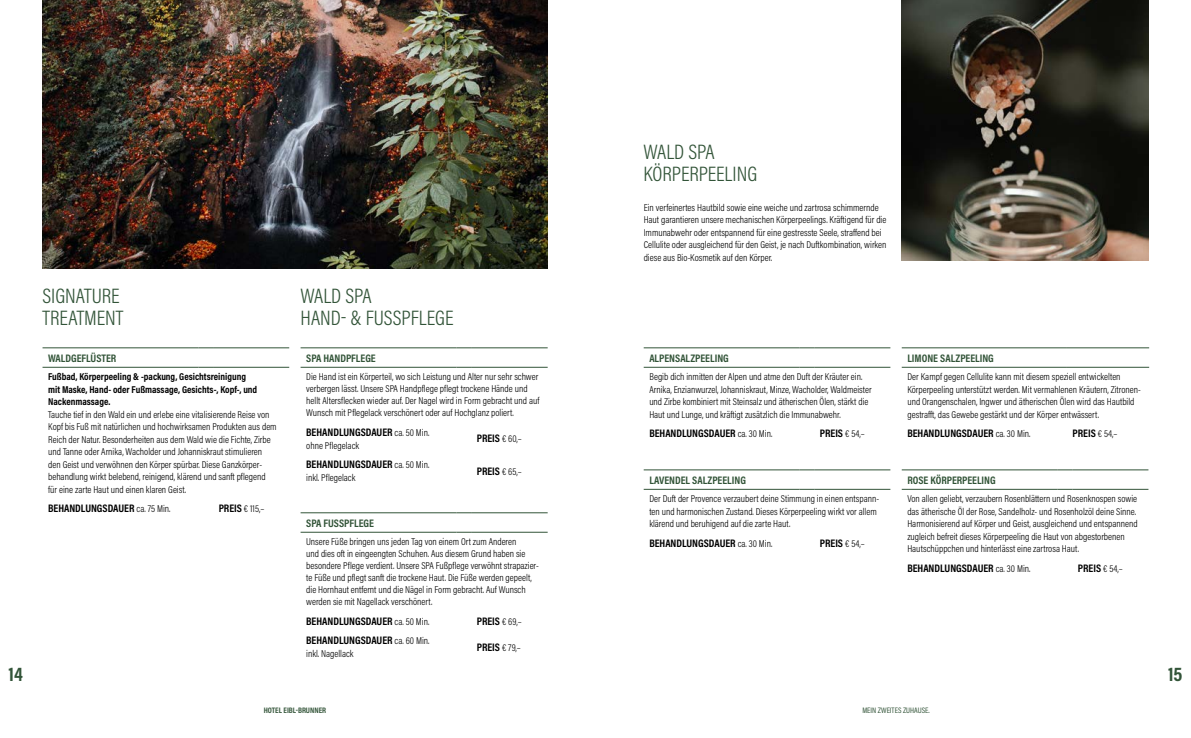
<style>
.page{position:relative;width:1191px;height:738px;background:#fff}
.page>*{position:absolute;margin:0;border:0;box-sizing:border-box;transform-origin:0 0}
.t1{font:300 21px/22px "Acumin Pro Cond";color:#325438}
.t2{font:700 20px "Acumin Pro Cond";color:#325438}
.t3{font:700 11px "Acumin Pro Cond";letter-spacing:-.005em;color:#000}
.t4{font:700 11px "Acumin Pro Cond";color:#325438}
.t5{font:300 10px/12.5px "Acumin Pro Cond";color:#000}
.t6{font:700 10px/12.5px "Acumin Pro Cond";color:#000}
.t7{font:8px "Acumin Pro Cond";color:#325438}
.t8{font:700 8px "Acumin Pro Cond";letter-spacing:-.005em;color:#325438}
.s1{font-weight:300;font-size:10px}
.s2{font-weight:700;font-size:11px}
</style>
<div class="page">
<img style="left:901px;top:0;width:247px;height:261px">
<hr style="left:43px;top:347px;width:155px;height:1px;background:#325438">
<svg style="left:198px;top:347px;width:15px;height:1px"></svg>
<hr style="left:213px;top:347px;width:76px;height:1px;background:#325438">
<hr style="left:43px;top:367px;width:155px;height:1px;background:#325438">
<svg style="left:198px;top:367px;width:15px;height:1px"></svg>
<hr style="left:213px;top:367px;width:76px;height:1px;background:#325438">
<hr style="left:643px;top:347px;width:156px;height:1px;background:#325438">
<svg style="left:799px;top:347px;width:15px;height:1px"></svg>
<hr style="left:814px;top:347px;width:76px;height:1px;background:#325438">
<hr style="left:643px;top:367px;width:156px;height:1px;background:#325438">
<svg style="left:799px;top:367px;width:15px;height:1px"></svg>
<hr style="left:814px;top:367px;width:76px;height:1px;background:#325438">
<hr style="left:901px;top:347px;width:166px;height:1px;background:#325438">
<hr style="left:1067px;top:347px;width:82px;height:1px;background:#325438">
<hr style="left:901px;top:367px;width:166px;height:1px;background:#325438">
<hr style="left:1067px;top:367px;width:82px;height:1px;background:#325438">
<hr style="left:901px;top:469px;width:156px;height:1px;background:#325438">
<svg style="left:1057px;top:469px;width:15px;height:1px"></svg>
<hr style="left:1072px;top:469px;width:76px;height:1px;background:#325438">
<hr style="left:901px;top:489px;width:156px;height:1px;background:#325438">
<svg style="left:1057px;top:489px;width:15px;height:1px"></svg>
<hr style="left:1072px;top:489px;width:76px;height:1px;background:#325438">
<hr style="left:643px;top:469px;width:156px;height:1px;background:#325438">
<svg style="left:799px;top:469px;width:15px;height:1px"></svg>
<hr style="left:814px;top:469px;width:76px;height:1px;background:#325438">
<hr style="left:643px;top:489px;width:156px;height:1px;background:#325438">
<svg style="left:799px;top:489px;width:15px;height:1px"></svg>
<hr style="left:814px;top:489px;width:76px;height:1px;background:#325438">
<img style="left:43px;top:0;width:504px;height:268px">
<hr style="left:300px;top:347px;width:156px;height:1px;background:#325438">
<svg style="left:456px;top:347px;width:15px;height:1px"></svg>
<hr style="left:471px;top:347px;width:76px;height:1px;background:#325438">
<hr style="left:300px;top:367px;width:156px;height:1px;background:#325438">
<svg style="left:456px;top:367px;width:15px;height:1px"></svg>
<hr style="left:471px;top:367px;width:76px;height:1px;background:#325438">
<hr style="left:300px;top:512px;width:156px;height:1px;background:#325438">
<svg style="left:456px;top:512px;width:15px;height:1px"></svg>
<hr style="left:471px;top:512px;width:76px;height:1px;background:#325438">
<hr style="left:300px;top:531px;width:156px;height:1px;background:#325438">
<svg style="left:456px;top:531px;width:15px;height:1px"></svg>
<hr style="left:471px;top:531px;width:76px;height:1px;background:#325438">
<h1 class="t1" style="left:643px;top:140px;width:115px">WALD SPA<br>KÖRPERPEELING</h1>
<h1 class="t1" style="left:43px;top:284px;width:82px">SIGNATURE<br>TREATMENT</h1>
<h1 class="t1" style="left:300px;top:284px;width:154px">WALD SPA<br>HAND- &amp; FUSSPFLEGE</h1>
<p class="t4" style="left:306px;top:350px;width:71px">SPA HANDPFLEGE</p>
<p class="t5" style="left:306px;top:370px;width:235px;line-height:12px">Die Hand ist ein Körperteil, wo sich Leistung und Alter nur sehr schwer verbergen lässt. Unsere SPA Handpflege pflegt trockene Hände und hellt Altersflecken wieder auf. Der Nagel wird in Form gebracht und auf Wunsch mit Pflegelack verschönert oder auf Hochglanz poliert.</p>
<p class="t3" style="left:306px;top:424px;width:125px">BEHANDLUNGSDAUER <span class="s1">ca. 50 Min.</span></p>
<p class="t5" style="left:306px;top:438px;width:54px">ohne Pflegelack</p>
<p class="t4" style="left:48px;top:350px;width:70px">WALDGEFLÜSTER</p>
<p class="t6" style="left:48px;top:370px;width:211px">Fußbad, Körperpeeling &amp; -packung, Gesichtsreinigung mit Maske, Hand- oder Fußmassage, Gesichts-, Kopf-, und<br>Nackenmassage.</p>
<p class="t5" style="left:48px;top:407px;width:230px">Tauche tief in den Wald ein und erlebe eine vitalisierende Reise von Kopf bis Fuß mit natürlichen und hochwirksamen Produkten aus dem Reich der Natur. Besonderheiten aus dem Wald wie die Fichte, Zirbe und Tanne oder Arnika, Wacholder und Johanniskraut stimulieren den Geist und verwöhnen den Körper spürbar. Diese Ganzkörper&shy;behandlung wirkt belebend, reinigend, klärend und sanft pflegend für eine zarte Haut und einen klaren Geist.</p>
<p class="t3" style="left:48px;top:501px;width:124px">BEHANDLUNGSDAUER <span class="s1">ca. 75 Min.</span></p>
<p class="t5" style="left:219px;top:502px;width:47px"><span class="s2">PREIS</span> € 115,–</p>
<p class="t3" style="left:477px;top:431px;width:47px">PREIS <span class="s1">€ 60,–</span></p>
<p class="t3" style="left:306px;top:457px;width:125px">BEHANDLUNGSDAUER <span class="s1">ca. 50 Min.</span></p>
<p class="t5" style="left:306px;top:471px;width:51px">inkl. Pflegelack</p>
<p class="t3" style="left:477px;top:463px;width:46px">PREIS <span class="s1">€ 65,–</span></p>
<p class="t4" style="left:306px;top:515px;width:69px">SPA FUSSPFLEGE</p>
<p class="t5" style="left:306px;top:535px;width:234px;line-height:12px">Unsere Füße bringen uns jeden Tag von einem Ort zum Anderen<br>und dies oft in eingeengten Schuhen. Aus diesem Grund haben sie besondere Pflege verdient. Unsere SPA Fußpflege verwöhnt strapazier&shy;te Füße und pflegt sanft die trockene Haut. Die Füße werden gepeelt, die Hornhaut entfernt und die Nägel in Form gebracht. Auf Wunsch werden sie mit Nagellack verschönert.</p>
<p class="t3" style="left:306px;top:613px;width:125px">BEHANDLUNGSDAUER <span class="s1">ca. 50 Min.</span></p>
<p class="t3" style="left:477px;top:613px;width:46px">PREIS <span class="s1">€ 69,–</span></p>
<p class="t3" style="left:306px;top:632px;width:125px">BEHANDLUNGSDAUER <span class="s1">ca. 60 Min.</span></p>
<p class="t5" style="left:306px;top:647px;width:49px">inkl. Nagellack</p>
<p class="t3" style="left:477px;top:639px;width:46px">PREIS <span class="s1">€ 79,–</span></p>
<p class="t5" style="left:643px;top:201px;width:244px">Ein verfeinertes Hautbild sowie eine weiche und zartrosa schimmernde Haut garantieren unsere mechanischen Körperpeelings. Kräftigend für die Immunabwehr oder entspannend für eine gestresste Seele, straffend bei Cellulite oder ausgleichend für den Geist, je nach Duftkombination, wirken diese aus Bio-Kosmetik auf den Körper.</p>
<p class="t4" style="left:649px;top:350px;width:81px">ALPENSALZPEELING</p>
<p class="t5" style="left:649px;top:370px;width:224px">Begib dich inmitten der Alpen und atme den Duft der Kräuter ein.<br>Arnika, Enzianwurzel, Johanniskraut, Minze, Wacholder, Waldmeister und Zirbe kombiniert mit Steinsalz und ätherischen Ölen, stärkt die Haut und Lunge, und kräftigt zusätzlich die Immunabwehr.</p>
<p class="t3" style="left:649px;top:426px;width:125px">BEHANDLUNGSDAUER <span class="s1">ca. 30 Min.</span></p>
<p class="t3" style="left:820px;top:426px;width:46px">PREIS <span class="s1">€ 54,–</span></p>
<p class="t4" style="left:649px;top:472px;width:98px">LAVENDEL SALZPEELING</p>
<p class="t5" style="left:649px;top:492px;width:231px">Der Duft der Provence verzaubert deine Stimmung in einen entspann&shy;ten und harmonischen Zustand. Dieses Körperpeeling wirkt vor allem klärend und beruhigend auf die zarte Haut.</p>
<p class="t3" style="left:649px;top:535px;width:125px">BEHANDLUNGSDAUER <span class="s1">ca. 30 Min.</span></p>
<p class="t3" style="left:820px;top:535px;width:46px">PREIS <span class="s1">€ 54,–</span></p>
<p class="t4" style="left:907px;top:350px;width:88px">LIMONE SALZPEELING</p>
<p class="t5" style="left:907px;top:370px;width:235px">Der Kampf gegen Cellulite kann mit diesem speziell entwickelten Körperpeeling unterstützt werden. Mit vermahlenen Kräutern, Zitronen&shy;und Orangenschalen, Ingwer und ätherischen Ölen wird das Hautbild gestrafft, das Gewebe gestärkt und der Körper entwässert.</p>
<p class="t3" style="left:907px;top:426px;width:125px">BEHANDLUNGSDAUER <span class="s1">ca. 30 Min.</span></p>
<p class="t3" style="left:1072px;top:426px;width:46px">PREIS <span class="s1">€ 54,–</span></p>
<p class="t4" style="left:907px;top:472px;width:90px">ROSE KÖRPERPEELING</p>
<p class="t5" style="left:907px;top:492px;width:232px">Von allen geliebt, verzaubern Rosenblättern und Rosenknospen sowie das ätherische Öl der Rose, Sandelholz- und Rosenholzöl deine Sinne.<br>Harmonisierend auf Körper und Geist, ausgleichend und entspannend zugleich befreit dieses Körperpeeling die Haut von abgestorbenen Hautschüppchen und hinterlässt eine zartrosa Haut.</p>
<p class="t3" style="left:907px;top:560px;width:125px">BEHANDLUNGSDAUER <span class="s1">ca. 30 Min.</span></p>
<p class="t3" style="left:1078px;top:560px;width:46px">PREIS <span class="s1">€ 54,–</span></p>
<h2 class="t2" style="left:9px;top:660px;width:16px">14</h2>
<h2 class="t2" style="left:1168px;top:660px;width:16px">15</h2>
<p class="t8" style="left:264px;top:704px;width:64px">HOTEL EIBL-BRUNNER</p>
<p class="t7" style="left:862px;top:704px;width:69px">MEIN ZWEITES ZUHAUSE.</p>
</div>
